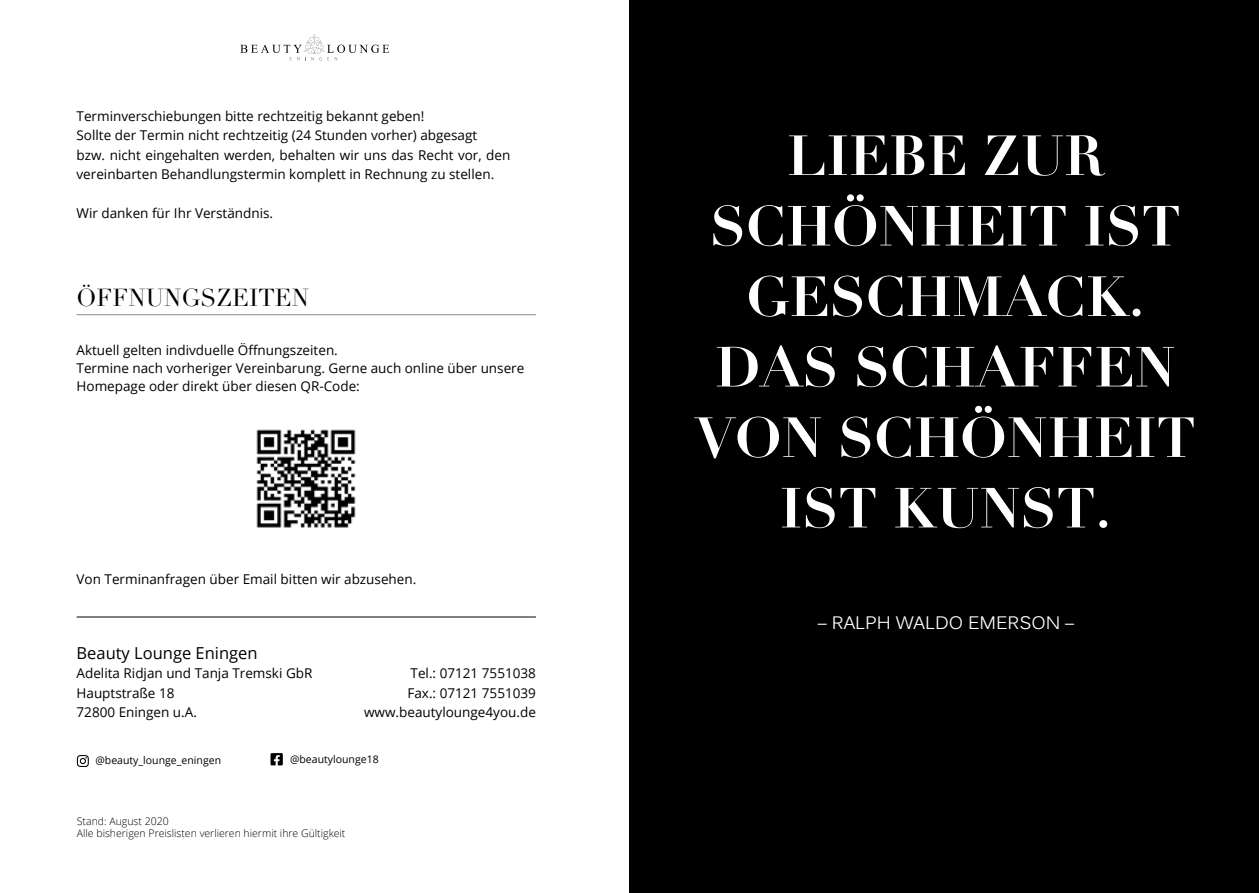
<style>
.page{position:relative;width:1259px;height:893px;background:#fff}
.page>*{position:absolute;margin:0;border:0;box-sizing:border-box;transform-origin:0 0}
.t1{font:700 55.5px/70.5px "Didot";color:#fff;text-align:center}
.t2{font:24px "Didot";color:#000}
.t3{font:18px "Kalinga";color:#fff}
.t4{font:16.5px "Open Sans";color:#000}
.t5{font:13.5px/19.5px "Open Sans";color:#000}
.t6{font:300 10.5px/12px "Open Sans";color:#000}
.t7{font:10.5px "Open Sans";color:#000}
</style>
<div class="page">
<div style="left:629px;top:0;width:630px;height:893px;background:#000"></div>
<svg style="left:240px;top:34px;width:149px;height:26px"></svg>
<hr style="left:77px;top:617px;width:459px;height:1px;background:#000">
<hr style="left:77px;top:314px;width:459px;height:1px;background:#89898f">
<img style="left:256px;top:429px;width:100px;height:99px">
<svg style="left:77px;top:755px;width:12px;height:12px"></svg>
<svg style="left:270px;top:753px;width:13px;height:12px"></svg>
<p class="t5" style="left:77px;top:106px;width:435px">Terminverschiebungen bitte rechtzeitig bekannt geben!<br>Sollte der Termin nicht rechtzeitig (24 Stunden vorher) abgesagt<br>bzw. nicht eingehalten werden, behalten wir uns das Recht vor, den vereinbarten Behandlungstermin komplett in Rechnung zu stellen.</p>
<p class="t5" style="left:77px;top:203px;width:198px">Wir danken für Ihr Verständnis.</p>
<h2 class="t2" style="left:77px;top:283px;width:234px">ÖFFNUNGSZEITEN</h2>
<p class="t5" style="left:77px;top:340px;width:449px;line-height:18px">Aktuell gelten indivduelle Öffnungszeiten.<br>Termine nach vorheriger Vereinbarung. Gerne auch online über unsere<br>Homepage oder direkt über diesen QR-Code:</p>
<p class="t5" style="left:77px;top:569px;width:341px">Von Terminanfragen über Email bitten wir abzusehen.</p>
<p class="t4" style="left:77px;top:641px;width:183px">Beauty Lounge Eningen</p>
<p class="t5" style="left:77px;top:663px;width:237px">Adelita Ridjan und Tanja Tremski GbR<br>Hauptstraße 18<br>72800 Eningen u.A.</p>
<p class="t5" style="left:364px;top:663px;width:173px;text-align:right">Tel.: 07121 7551038<br>Fax.: 07121 7551039 www.beautylounge4you.de</p>
<p class="t7" style="left:96px;top:753px;width:127px">@beauty_lounge_eningen</p>
<p class="t7" style="left:290px;top:752px;width:90px">@beautylounge18</p>
<p class="t6" style="left:77px;top:815px;width:270px">Stand: August 2020<br>Alle bisherigen Preislisten verlieren hiermit ihre Gültigkeit</p>
<h1 class="t1" style="left:695px;top:121px;width:502px">LIEBE ZUR<br>SCHÖNHEIT IST<br>GESCHMACK.<br>DAS SCHAFFEN<br>VON SCHÖNHEIT<br>IST KUNST.</h1>
<h3 class="t3" style="left:818px;top:611px;width:258px">– RALPH WALDO EMERSON –</h3>
</div>
